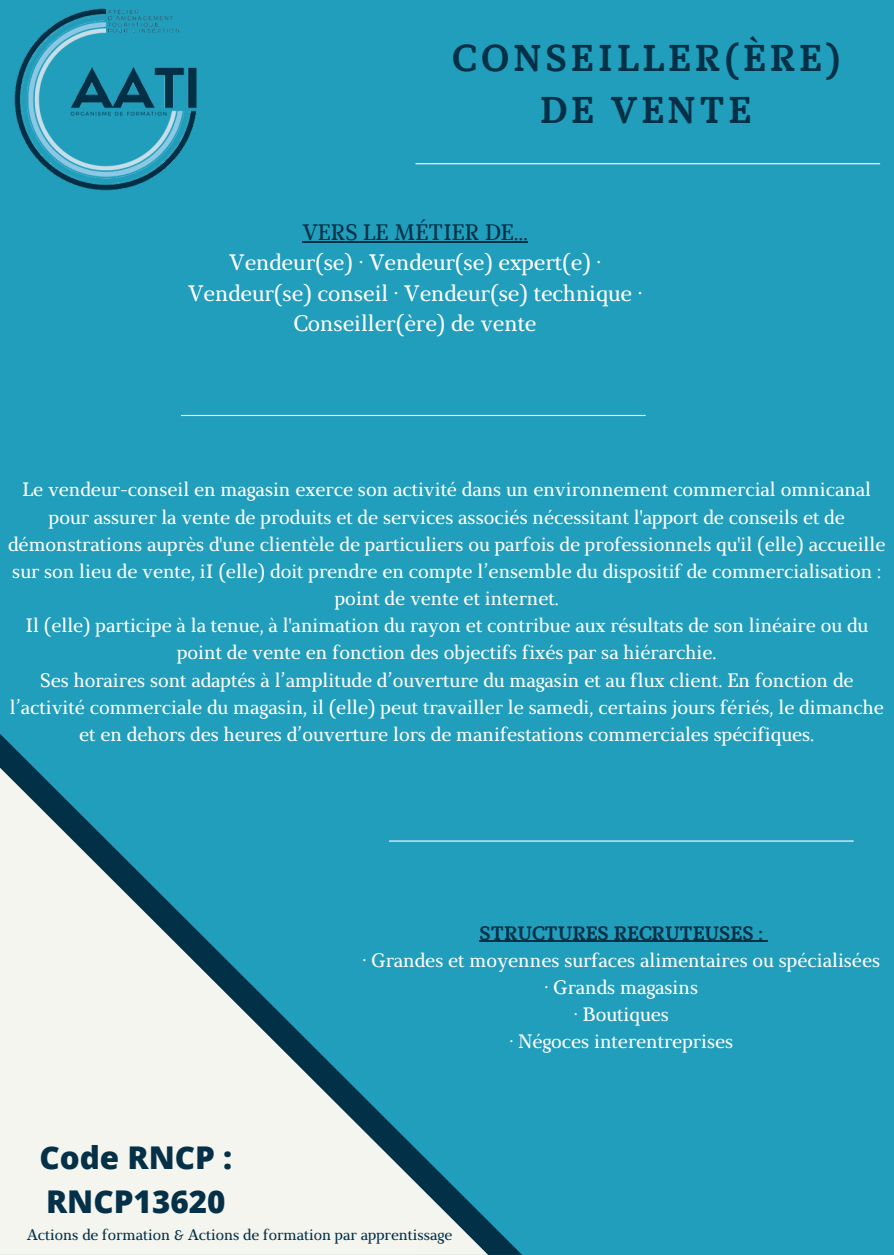
<style>
.page{position:relative;width:894px;height:1255px;background:#fff}
.page>*{position:absolute;margin:0;border:0;box-sizing:border-box;transform-origin:0 0}
.t1{font:700 37.2px/51.8px "Marta";letter-spacing:.1em;color:#023047;text-align:center}
.t2{font:800 31.35px/43.8px "Open Sans";color:#043148}
.t3{font:22.35px/30.3px "Marta";color:#fff;text-align:center}
.t4{font:800 22.35px "Open Sans";color:#043148}
.t5{font:22.35px "Marta";color:#023047}
.t6{font:19.35px/27.2px "Marta";color:#fff;text-align:center}
.t7{font:15.15px "Marta";color:#023047}
.s1{font-weight:700;color:#023047}
</style>
<div class="page">
<div style="left:0;top:0;width:893px;height:1254px;background:#219ebc"></div>
<hr style="left:415px;top:163px;width:464px;height:1px;background:#fff">
<img style="left:14px;top:8px;width:183px;height:183px">
<hr style="left:302px;top:241px;width:226px;height:1px;background:#023047">
<hr style="left:181px;top:415px;width:464px;height:1px;background:#fff">
<hr style="left:389px;top:840px;width:464px;height:1px;background:#fff">
<hr style="left:479px;top:940px;width:284px;height:1px;background:#023047">
<svg style="left:0;top:734px;width:522px;height:520px"></svg>
<svg style="left:0;top:767px;width:488px;height:487px"></svg>
<h5 class="t1" style="left:452px;top:36px;width:388px">CONSEILLER(ÈRE)<br>DE VENTE</h5>
<p class="t5" style="left:302px;top:223px;width:227px">VERS LE MÉTIER DE…</p>
<p class="t3" style="left:188px;top:249px;width:456px">Vendeur(se) · Vendeur(se) expert(e) ·<br>Vendeur(se) conseil · Vendeur(se) technique ·<br>Conseiller(ère) de vente</p>
<h2 class="t6" style="left:8px;top:478px;width:878px">Le vendeur-conseil en magasin exerce son activité dans un environnement commercial omnicanal pour assurer la vente de produits et de services associés nécessitant l'apport de conseils et de démonstrations auprès d'une clientèle de particuliers ou parfois de professionnels qu'il (elle) accueille sur son lieu de vente, iI (elle) doit prendre en compte l’ensemble du dispositif de commercialisation : point de vente et internet.<br>Il (elle) participe à la tenue, à l'animation du rayon et contribue aux résultats de son linéaire ou du point de vente en fonction des objectifs fixés par sa hiérarchie.<br>Ses horaires sont adaptés à l’amplitude d’ouverture du magasin et au flux client. En fonction de l’activité commerciale du magasin, il (elle) peut travailler le samedi, certains jours fériés, le dimanche et en dehors des heures d’ouverture lors de manifestations commerciales spécifiques.</h2>
<h3 class="t6" style="left:362px;top:921px;width:519px"><span class="s1">STRUCTURES RECRUTEUSES :<br></span>· Grandes et moyennes surfaces alimentaires ou spécialisées · Grands magasins<br>· Boutiques<br>· Négoces interentreprises</h3>
<p class="t4" style="left:28px;top:1137px;width:272px">Code RNCP : RNCP13620</p>
<p class="t2" style="left:39px;top:1134px;width:194px">Code RNCP :<br>RNCP13620</p>
<p class="t7" style="left:27px;top:1228px;width:427px">Actions de formation &amp; Actions de formation par apprentissage</p>
</div>
